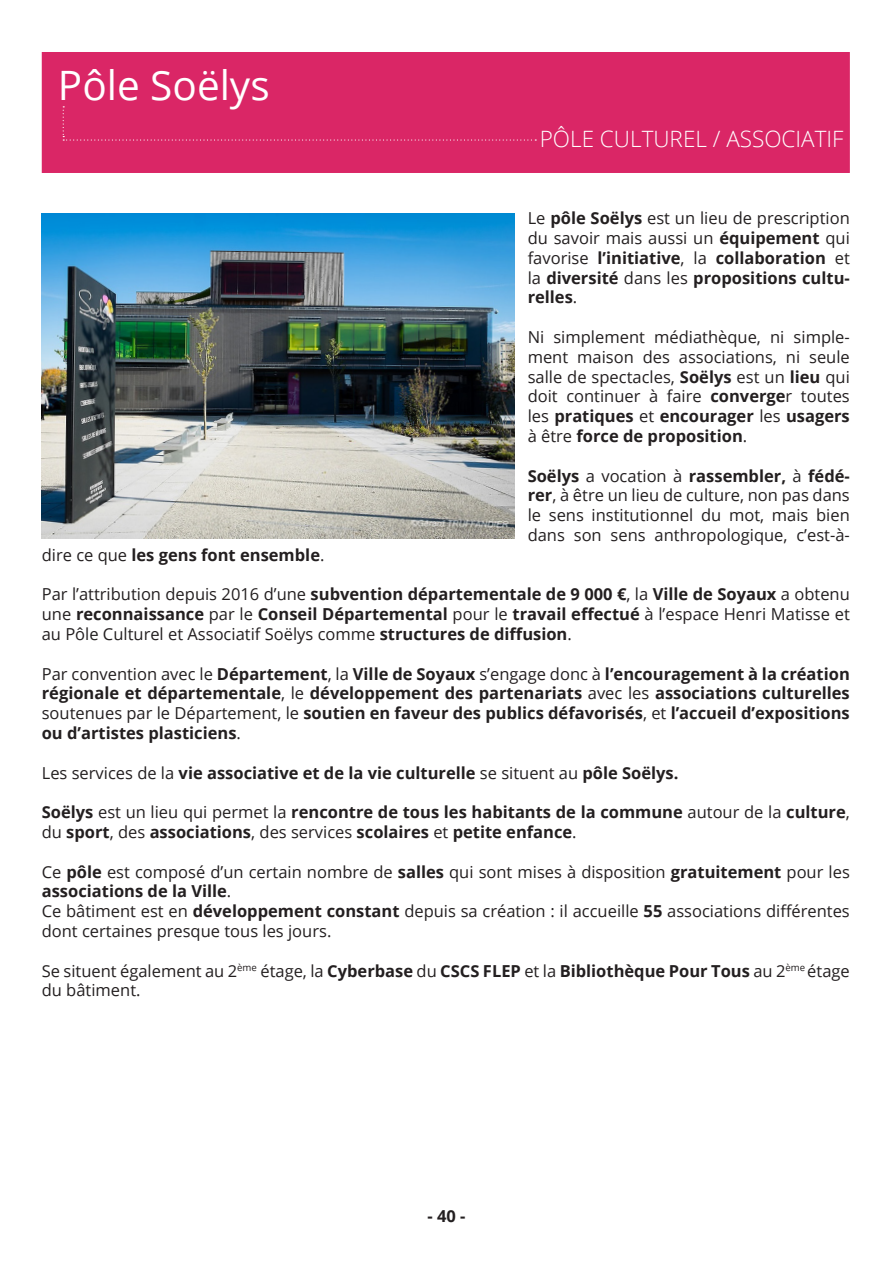
<style>
.page{position:relative;width:893px;height:1263px;background:#fff}
.page>*{position:absolute;margin:0;border:0;box-sizing:border-box;transform-origin:0 0}
.t1{font:40.5px "Open Sans";color:#fff}
.t2{font:300 22.5px "Open Sans";color:#fff}
.t3{font:16.5px/19.8px "Open Sans";color:#231f20;text-align:justify}
.t4{font:700 16.5px/19.8px "Open Sans";color:#231f20;text-align:justify}
.s1{font-weight:400}
.s2{font-weight:700}
</style>
<div class="page">
<div style="left:42px;top:52px;width:808px;height:121px;background:#da2666"></div>
<svg style="left:63px;top:106px;width:473px;height:35px"></svg>
<img style="left:42px;top:213px;width:473px;height:326px">
<p class="t1" style="left:58px;top:57px;width:213px">Pôle Soëlys</p>
<p class="t2" style="left:540px;top:124px;width:305px">PÔLE CULTUREL / ASSOCIATIF</p>
<p class="t4" style="left:528px;top:208px;width:324px"><span class="s1">Le</span> pôle Soëlys <span class="s1">est un lieu de prescription du savoir mais aussi un</span> équipement <span class="s1">qui favorise</span> l’initiative<span class="s1">, la</span> collaboration <span class="s1">et la</span> diversité <span class="s1">dans les</span> propositions cultu&shy;relles<span class="s1">.</span></p>
<p class="t3" style="left:528px;top:327px;width:324px">Ni simplement médiathèque, ni simple&shy;ment maison des associations, ni seule salle de spectacles, <span class="s2">Soëlys</span> est un <span class="s2">lieu</span> qui doit continuer à faire <span class="s2">converge</span>r toutes les <span class="s2">pratiques</span> et <span class="s2">encourager</span> les <span class="s2">usagers </span>à être <span class="s2">force de proposition</span>.</p>
<p class="t3" style="left:528px;top:465px;width:324px"><span class="s2">Soëlys</span> a vocation à <span class="s2">rassembler,</span> à <span class="s2">fédé&shy;rer</span>, à être un lieu de culture, non pas dans le sens institutionnel du mot, mais bien dans son sens anthropologique, c’est-à-</p>
<p class="t4" style="left:42px;top:544px;width:284px"><span class="s1">dire ce que</span> les gens font ensemble<span class="s1">.</span></p>
<p class="t3" style="left:42px;top:584px;width:810px">Par l’attribution depuis 2016 d’une <span class="s2">subvention départementale de 9 000 €</span>, la <span class="s2">Ville de Soyaux</span> a obtenu une <span class="s2">reconnaissance</span> par le <span class="s2">Conseil Départemental</span> pour le <span class="s2">travail effectué</span> à l’espace Henri Matisse et au Pôle Culturel et Associatif Soëlys comme <span class="s2">structures de diffusion</span>.</p>
<p class="t4" style="left:42px;top:663px;width:810px"><span class="s1">Par convention avec le</span> Département<span class="s1">, la</span> Ville de Soyaux <span class="s1">s’engage donc à</span> l’encouragement à la création régionale et départementale<span class="s1">, le</span> développement des partenariats <span class="s1">avec les</span> associations culturelles <span class="s1">soutenues par le Département, le</span> soutien en faveur des publics défavorisés<span class="s1">, et</span> l’accueil d’expositions ou d’artistes plasticiens<span class="s1">.</span></p>
<p class="t4" style="left:42px;top:762px;width:638px"><span class="s1">Les services de la</span> vie associative et de la vie culturelle <span class="s1">se situent au</span> pôle Soëlys.</p>
<p class="t4" style="left:42px;top:802px;width:810px">Soëlys <span class="s1">est un lieu qui permet la</span> rencontre de tous les habitants de la commune <span class="s1">autour de la</span> culture<span class="s1">, du</span> sport<span class="s1">, des</span> associations<span class="s1">, des services</span> scolaires <span class="s1">et</span> petite enfance<span class="s1">.</span></p>
<p class="t3" style="left:42px;top:861px;width:810px">Ce <span class="s2">pôle</span> est composé d’un certain nombre de <span class="s2">salles</span> qui sont mises à disposition <span class="s2">gratuitement</span> pour les <span class="s2">associations de la Ville</span>.</p>
<p class="t3" style="left:42px;top:901px;width:810px">Ce bâtiment est en <span class="s2">développement constant</span> depuis sa création : il accueille <span class="s2">55</span> associations différentes dont certaines presque tous les jours.</p>
<p class="t3" style="left:42px;top:960px;width:810px">Se situent également au 2<sup>ème</sup> étage, la <span class="s2">Cyberbase</span> du <span class="s2">CSCS FLEP</span> et la <span class="s2">Bibliothèque Pour Tous</span> au 2<sup>ème</sup> étage du bâtiment.</p>
<p class="t4" style="left:427px;top:1205px;width:40px">- 40 -</p>
</div>
